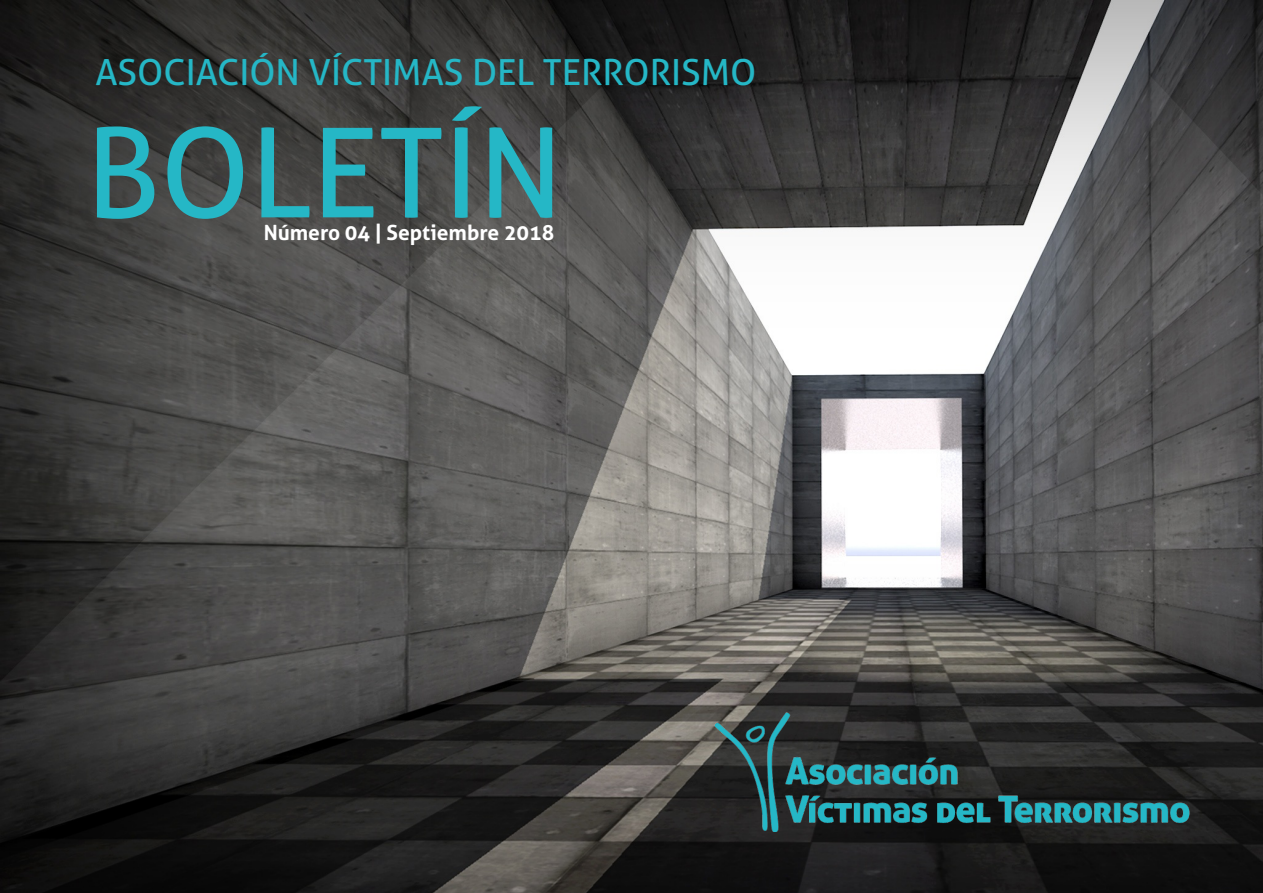
<style>
.page{position:relative;width:1263px;height:893px;background:#fff}
.page>*{position:absolute;margin:0;border:0;box-sizing:border-box;transform-origin:0 0}
.t1{font:124.5px "Aller";color:#25b7c6}
.t2{font:36px "Aller";color:#25b7c6}
.t3{font:700 21px "Aller";color:#fff}
</style>
<div class="page">
<img style="left:0;top:0;width:1263px;height:893px">
<img style="left:702px;top:710px;width:497px;height:124px">
<p class="t2" style="left:95px;top:51px;width:663px">ASOCIACIÓN VÍCTIMAS DEL TERRORISMO</p>
<h1 class="t1" style="left:86px;top:97px;width:479px">BOLETÍN</h1>
<p class="t3" style="left:264px;top:220px;width:292px">Número 04 | Septiembre 2018</p>
</div>
